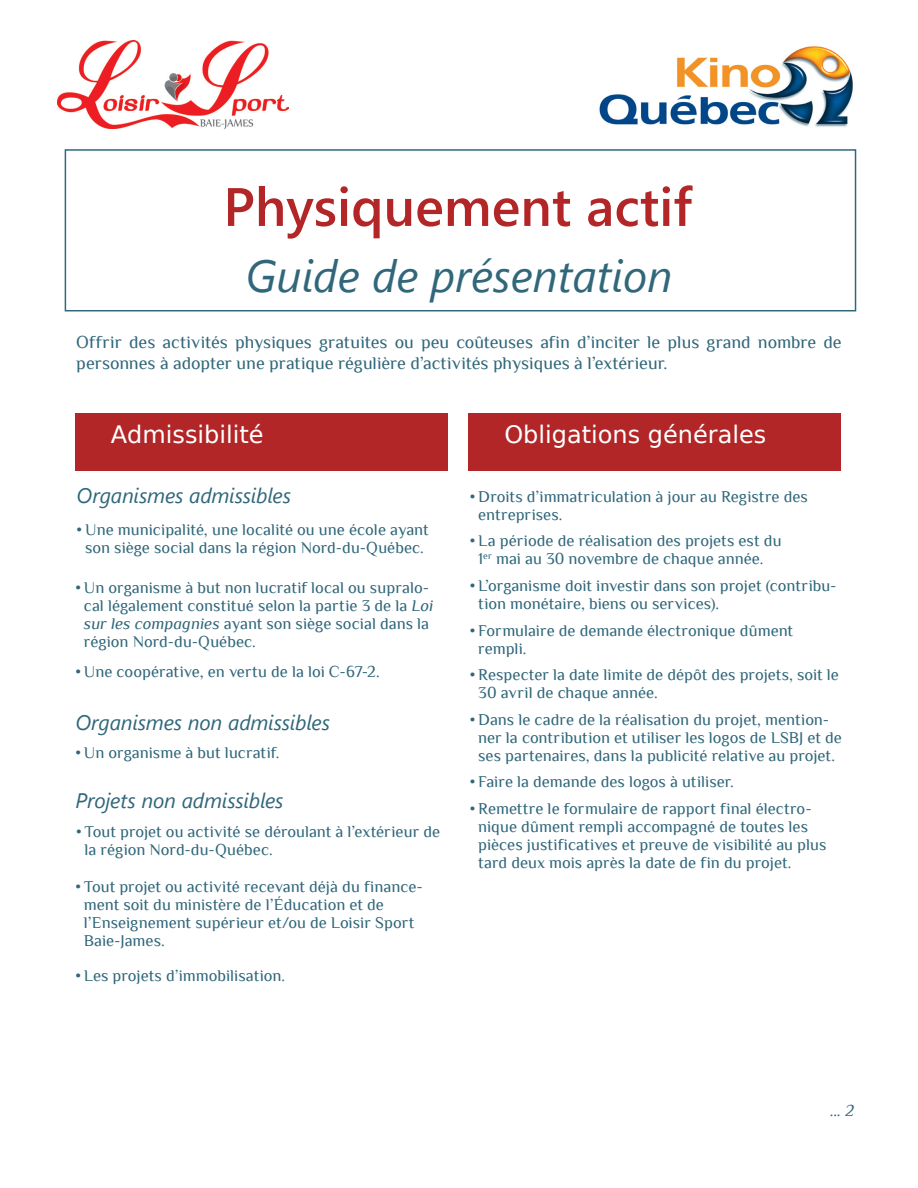
<style>
.page{position:relative;width:918px;height:1188px;background:#fff}
.page>*{position:absolute;margin:0;border:0;box-sizing:border-box;transform-origin:0 0}
.Titre-Programme{font:600 54px "Segoe UI";color:#b32627}
.Titre-Programme-2{font:italic 45px "Segoe UI";color:#30677a}
.InBox{font:24px "DejaVu Sans";color:#fff}
.Col-Sous-titre{font:italic 21px "Segoe UI";letter-spacing:-.01em;color:#30677a}
.BT_1{font:18px/21px "Philosopher";color:#30677a}
.t1{font:16.5px/18px "Philosopher";color:#30677a}
.WE_-_3{font:italic 16.5px "Philosopher";color:#30677a}
.s1{font-style:italic}
</style>
<div class="page">
<div style="left:65px;top:149px;width:791px;height:162px;border:2px solid #30677a"></div>
<div style="left:76px;top:413px;width:372px;height:58px;background:#b32627"></div>
<img style="left:57px;top:41px;width:232px;height:87px">
<div style="left:469px;top:413px;width:372px;height:58px;background:#b32627"></div>
<img style="left:599px;top:46px;width:254px;height:81px">
<p class="Titre-Programme" style="left:223px;top:156px;width:470px">Physiquement actif</p>
<p class="Titre-Programme-2" style="left:246px;top:234px;width:428px">Guide de présentation</p>
<p class="BT_1" style="left:76px;top:332px;width:767px">Offrir des activités physiques gratuites ou peu coûteuses afin d’inciter le plus grand nombre de personnes à adopter une pratique régulière d’activités physiques à l’extérieur.</p>
<p class="InBox" style="left:111px;top:414px;width:154px">Admissibilité</p>
<p class="Col-Sous-titre" style="left:77px;top:476px;width:216px">Organismes admissibles</p>
<p class="t1" style="left:77px;top:521px;width:354px;text-align:center">• Une municipalité, une localité ou une école ayant son siège social dans la région Nord-du-Québec.</p>
<p class="t1" style="left:84px;top:579px;width:351px;text-indent:-9px">• Un organisme à but non lucratif local ou supralo&shy;cal légalement constitué selon la partie 3 de la <span class="s1">Loi sur les compagnies</span> ayant son siège social dans la région Nord-du-Québec.</p>
<p class="t1" style="left:75px;top:663px;width:306px">• Une coopérative, en vertu de la loi C-67-2.</p>
<p class="Col-Sous-titre" style="left:75px;top:702px;width:256px">Organismes non admissibles</p>
<p class="t1" style="left:75px;top:743px;width:205px">• Un organisme à but lucratif.</p>
<p class="Col-Sous-titre" style="left:75px;top:780px;width:210px">Projets non admissibles</p>
<p class="t1" style="left:85px;top:823px;width:357px;text-indent:-9px">• Tout projet ou activité se déroulant à l’extérieur de la région Nord-du-Québec.</p>
<p class="t1" style="left:84px;top:878px;width:340px;text-indent:-9px">• Tout projet ou activité recevant déjà du finance&shy;ment soit du ministère de l’Éducation et de l’Enseignement supérieur et/ou de Loisir Sport Baie-James.</p>
<p class="t1" style="left:75px;top:966px;width:211px">• Les projets d’immobilisation.</p>
<p class="InBox" style="left:504px;top:414px;width:264px">Obligations générales</p>
<p class="t1" style="left:478px;top:488px;width:331px;text-indent:-9px">• Droits d’immatriculation à jour au Registre des entreprises.</p>
<p class="t1" style="left:470px;top:532px;width:313px;text-align:center">• La période de réalisation des projets est du<br>1<sup>er</sup> mai au 30 novembre de chaque année.</p>
<p class="t1" style="left:478px;top:577px;width:360px;text-indent:-9px">• L’organisme doit investir dans son projet (contribu&shy;tion monétaire, biens ou services).</p>
<p class="t1" style="left:478px;top:621px;width:316px;text-indent:-9px">• Formulaire de demande électronique dûment rempli.</p>
<p class="t1" style="left:478px;top:666px;width:362px;text-indent:-9px">• Respecter la date limite de dépôt des projets, soit le<br>30 avril de chaque année.</p>
<p class="t1" style="left:478px;top:710px;width:365px;text-indent:-9px">• Dans le cadre de la réalisation du projet, mention&shy;ner la contribution et utiliser les logos de LSBJ et de ses partenaires, dans la publicité relative au projet.</p>
<p class="t1" style="left:470px;top:773px;width:266px">• Faire la demande des logos à utiliser.</p>
<p class="t1" style="left:478px;top:799px;width:350px;text-indent:-9px">• Remettre le formulaire de rapport final électro&shy;nique dûment rempli accompagné de toutes les pièces justificatives et preuve de visibilité au plus tard deux mois après la date de fin du projet.</p>
<p class="WE_-_3" style="left:831px;top:1102px;width:25px">... 2</p>
</div>
